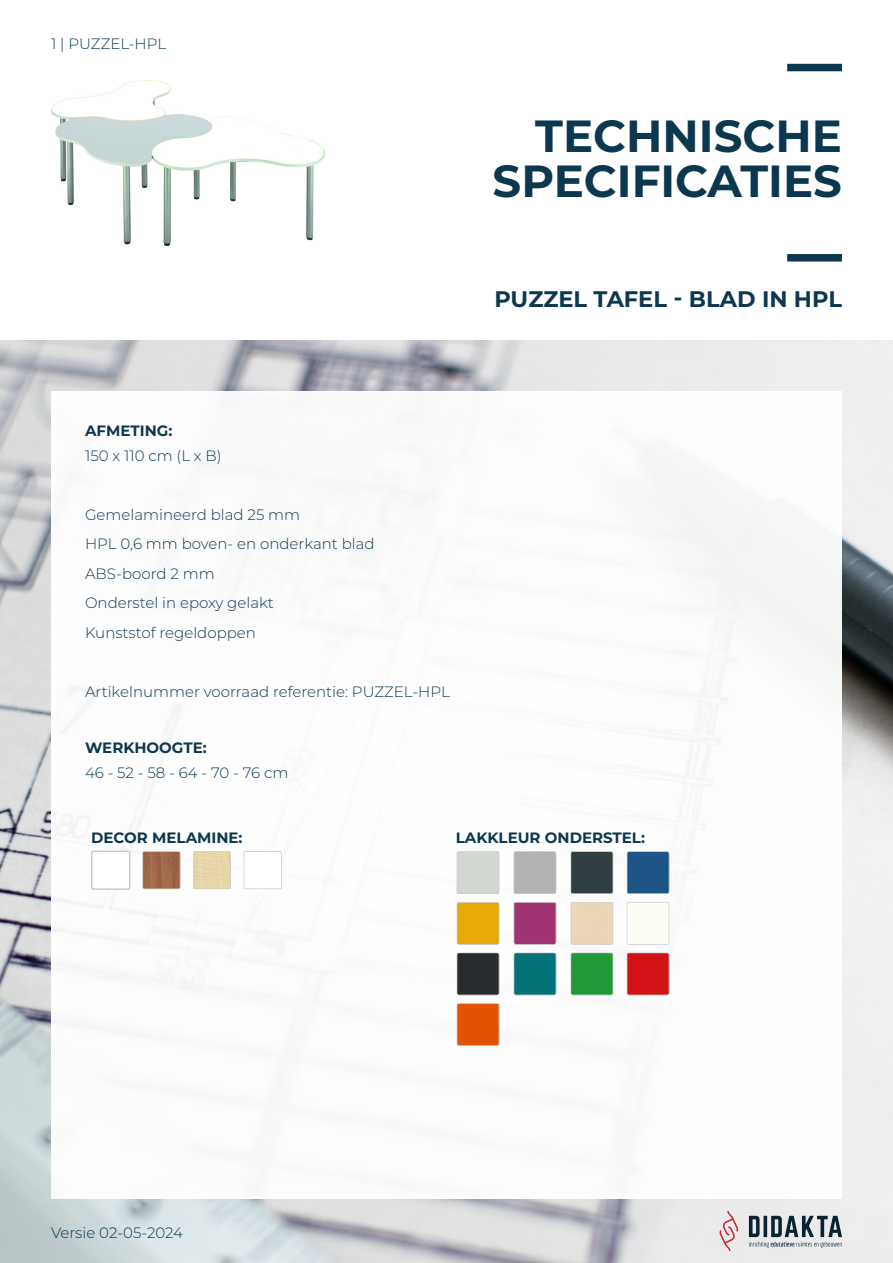
<style>
.page{position:relative;width:893px;height:1263px;background:#fff}
.page>*{position:absolute;margin:0;border:0;box-sizing:border-box;transform-origin:0 0}
.t1{font:700 45px/45px "Montserrat";color:#0c384f;text-align:right}
.Titel_2{font:700 22.5px "Montserrat";color:#0c384f}
.Platte_tekst{font:300 15px "Montserrat";color:#0c384f}
.Titel_3{font:700 15px "Montserrat";color:#0c384f}
</style>
<div class="page">
<img style="left:0;top:340px;width:893px;height:923px">
<div style="left:51px;top:391px;width:791px;height:808px;background:#fff"></div>
<svg style="left:719px;top:1212px;width:19px;height:38px"></svg>
<svg style="left:749px;top:1216px;width:93px;height:32px;background:#97a0a5"></svg>
<div style="left:787px;top:64px;width:55px;height:7px;background:#0c384f"></div>
<div style="left:787px;top:254px;width:55px;height:7px;background:#0c384f"></div>
<svg style="left:91px;top:850px;width:40px;height:40px"></svg>
<svg style="left:142px;top:851px;width:89px;height:39px"></svg>
<svg style="left:243px;top:851px;width:39px;height:39px"></svg>
<svg style="left:456px;top:851px;width:214px;height:195px"></svg>
<img style="left:51px;top:80px;width:273px;height:165px">
<p class="Platte_tekst" style="left:51px;top:33px;width:117px">1 | PUZZEL-HPL</p>
<h1 class="t1" style="left:493px;top:111px;width:351px">TECHNISCHE<br>SPECIFICATIES</h1>
<p class="Titel_2" style="left:494px;top:282px;width:349px">PUZZEL TAFEL - BLAD IN HPL</p>
<p class="Titel_3" style="left:85px;top:419px;width:89px">AFMETING:</p>
<p class="Platte_tekst" style="left:85px;top:445px;width:138px">150 x 110 cm (L x B)</p>
<p class="Platte_tekst" style="left:85px;top:504px;width:217px">Gemelamineerd blad 25 mm</p>
<p class="Platte_tekst" style="left:85px;top:534px;width:291px">HPL 0,6 mm boven- en onderkant blad</p>
<p class="Platte_tekst" style="left:85px;top:563px;width:131px">ABS-boord 2 mm</p>
<p class="Platte_tekst" style="left:85px;top:593px;width:190px">Onderstel in epoxy gelakt</p>
<p class="Platte_tekst" style="left:85px;top:622px;width:172px">Kunststof regeldoppen</p>
<p class="Platte_tekst" style="left:85px;top:681px;width:366px">Artikelnummer voorraad referentie: PUZZEL-HPL</p>
<p class="Titel_3" style="left:85px;top:737px;width:123px">WERKHOOGTE:</p>
<p class="Platte_tekst" style="left:85px;top:762px;width:205px">46 - 52 - 58 - 64 - 70 - 76 cm</p>
<p class="Titel_3" style="left:91px;top:826px;width:153px">DECOR MELAMINE:</p>
<p class="Titel_3" style="left:456px;top:826px;width:191px">LAKKLEUR ONDERSTEL:</p>
<p class="Platte_tekst" style="left:51px;top:1223px;width:134px">Versie 02-05-2024</p>
</div>
